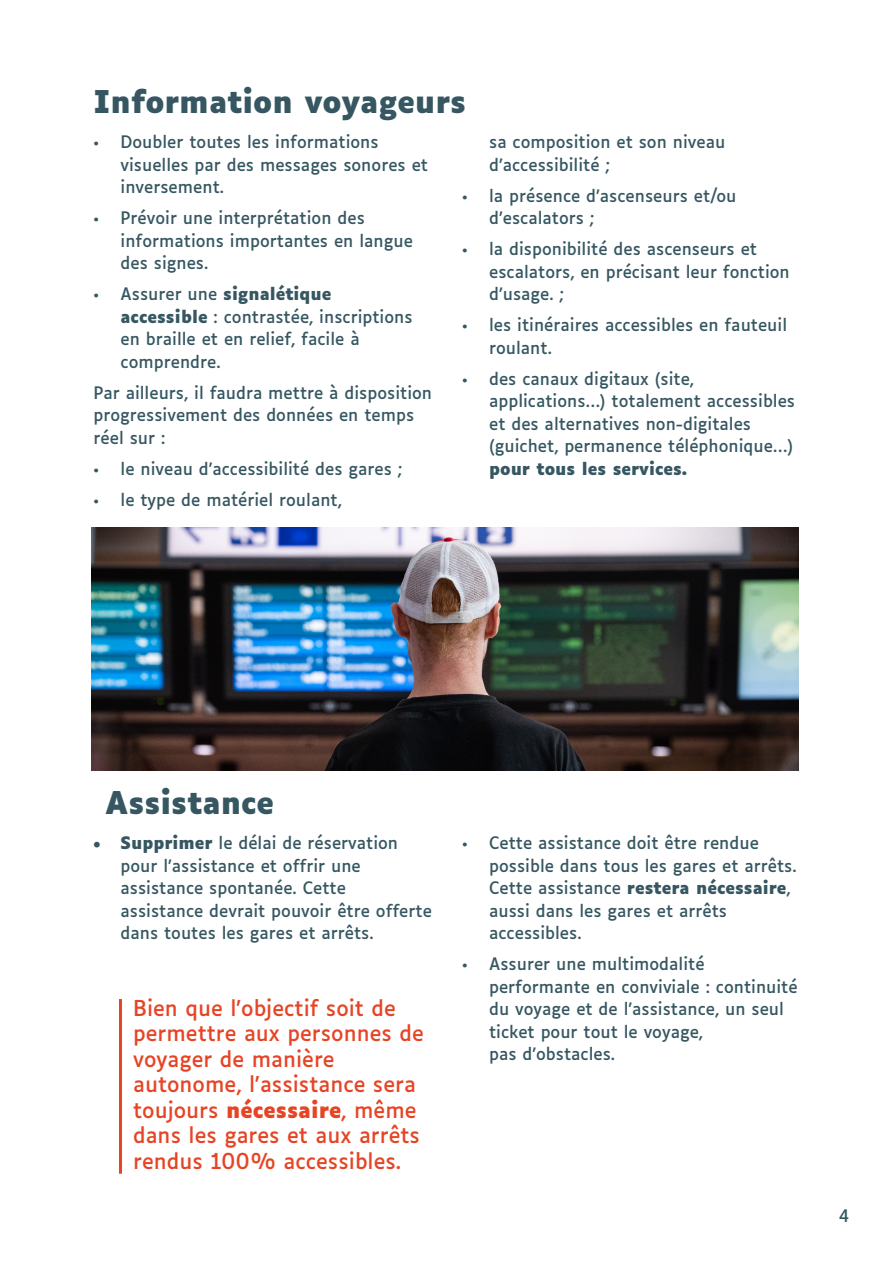
<style>
.page{position:relative;width:893px;height:1263px;background:#fff}
.page>*{position:absolute;margin:0;border:0;box-sizing:border-box;transform-origin:0 0}
.t1{font:700 30px "Luciole";color:#365761}
.mise_en_avant{font:21px/25.5px "Luciole";color:#e64424}
.Body{font:16.5px/22.5px "Luciole";color:#365761}
.s1{font-weight:700}
</style>
<div class="page">
<img style="left:91px;top:527px;width:708px;height:243px">
<hr style="left:119px;top:999px;width:3px;height:175px;background:#e64424">
<h2 class="t1" style="left:94px;top:85px;width:374px">Information voyageurs</h2>
<p class="Body" style="left:121px;top:129px;width:309px;text-indent:-27px">• Doubler toutes les informations visuelles par des messages sonores et inversement.</p>
<p class="Body" style="left:121px;top:205px;width:294px;text-indent:-27px">• Prévoir une interprétation des informations importantes en langue des signes.</p>
<p class="Body" style="left:121px;top:281px;width:294px;text-indent:-27px">• Assurer une <span class="s1">signalétique accessible</span> : contrastée, inscriptions en braille et en relief, facile à comprendre.</p>
<p class="Body" style="left:94px;top:380px;width:340px">Par ailleurs, il faudra mettre à disposition progressivement des données en temps réel sur :</p>
<p class="Body" style="left:94px;top:456px;width:310px">• le niveau d’accessibilité des gares ;</p>
<p class="Body" style="left:94px;top:487px;width:250px">• le type de matériel roulant,</p>
<p class="Body" style="left:489px;top:129px;width:238px">sa composition et son niveau d’accessibilité ;</p>
<p class="Body" style="left:489px;top:183px;width:249px;text-indent:-27px">• la présence d’ascenseurs et/ou d’escalators ;</p>
<p class="Body" style="left:489px;top:236px;width:302px;text-indent:-27px">• la disponibilité des ascenseurs et escalators, en précisant leur fonction d’usage. ;</p>
<p class="Body" style="left:489px;top:312px;width:299px;text-indent:-27px">• les itinéraires accessibles en fauteuil roulant.</p>
<p class="Body" style="left:489px;top:366px;width:308px;text-indent:-27px">• des canaux digitaux (site, applications…) totalement accessibles et des alternatives non-digitales (guichet, permanence téléphonique…) <span class="s1">pour tous les services.</span></p>
<h2 class="t1" style="left:105px;top:786px;width:170px">Assistance</h2>
<p class="Body" style="left:121px;top:830px;width:313px;text-indent:-27px"><span class="s1">• Supprimer</span> le délai de réservation pour l’assistance et offrir une assistance spontanée. Cette assistance devrait pouvoir être offerte dans toutes les gares et arrêts.</p>
<p class="Body" style="left:489px;top:830px;width:309px;text-indent:-27px">• Cette assistance doit être rendue possible dans tous les gares et arrêts.<br>Cette assistance <span class="s1">restera nécessaire</span>, aussi dans les gares et arrêts accessibles.</p>
<p class="Body" style="left:489px;top:952px;width:310px;text-indent:-27px">• Assurer une multimodalité performante en conviviale : continuité du voyage et de l’assistance, un seul ticket pour tout le voyage,<br>pas d’obstacles.</p>
<p class="mise_en_avant" style="left:133px;top:993px;width:292px">Bien que l'objectif soit de permettre aux personnes de voyager de manière autonome, l'assistance sera toujours <span class="s1">nécessaire</span>, même dans les gares et aux arrêts rendus 100% accessibles.</p>
<p class="Body" style="left:839px;top:1203px;width:12px">4</p>
</div>
